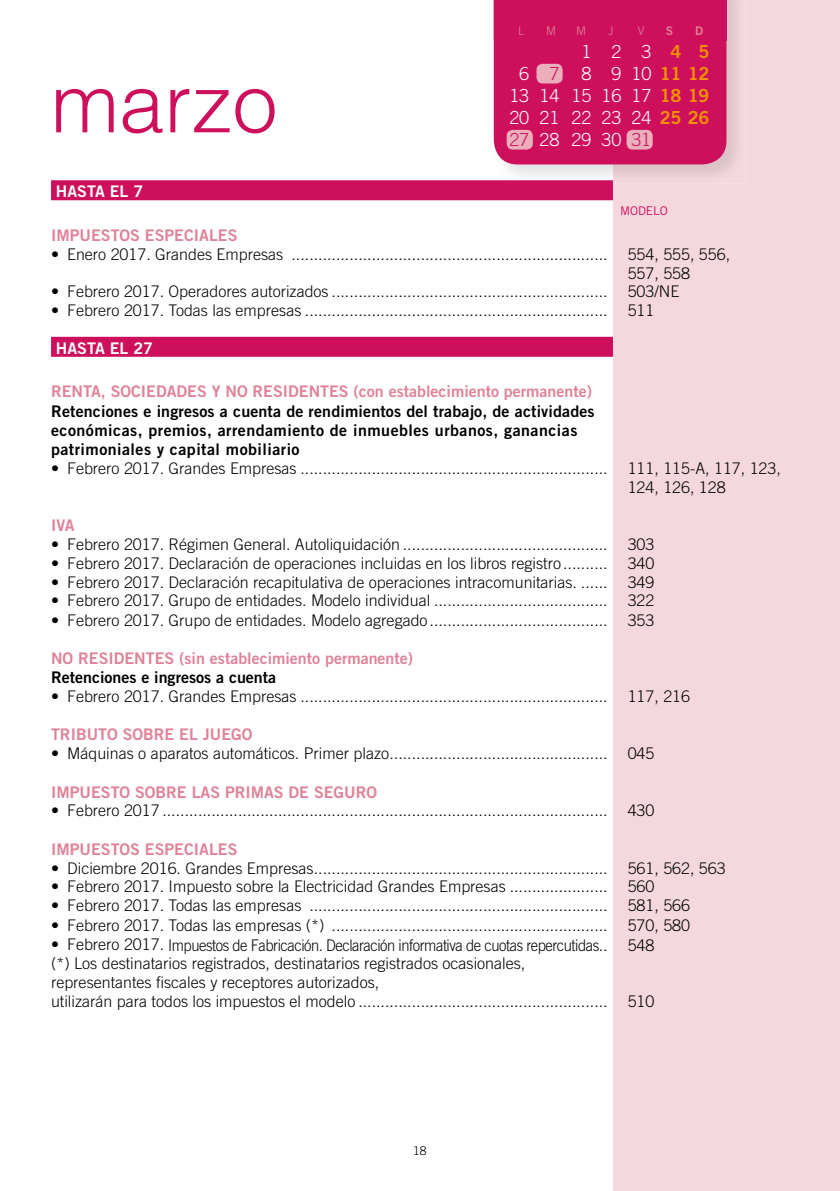
<style>
.page{position:relative;width:840px;height:1191px;background:#fff}
.page>*{position:absolute;margin:0;border:0;box-sizing:border-box;transform-origin:0 0}
.t1{font:300 81.6px "Helvetica";color:#ce0f5c}
.t2{font:300 18px "Trade Gothic";letter-spacing:-.01em;color:#fff}
.t3{font:300 16px/18.8px "Trade Gothic";color:#000}
.t4{font:16px "Trade Gothic Bold Two";color:#e08298}
.t5{font:16px/19.2px "Trade Gothic Bold Two";letter-spacing:.03em;color:#000}
.t6{font:300 16px "Trade Gothic";letter-spacing:-.03em;color:#000}
.t7{font:16px "Trade Gothic Bold Two";color:#000}
.t8{font:16px "Trade Gothic Bold Two";color:#fff}
.t9{font:12px "Trade Gothic";letter-spacing:-.01em;color:#ce0f5c}
.t10{font:300 12px "Trade Gothic";color:#e08298}
.t11{font:300 12px "Trade Gothic";color:#000}
.t12{font:12px "Trade Gothic Bold Two";color:#e08298}
.s1{font-family:"Trade Gothic Bold Two";font-weight:400;color:#f39200}
.s2{color:#ce0f5c}
</style>
<div class="page">
<div style="left:612px;top:0;width:227px;height:1191px;background:#f5d8de"></div>
<img style="left:505px;top:0;width:240px;height:184px">
<div style="left:493px;top:40px;width:233px;height:124px;background:#ce0f5c"></div>
<div style="left:493px;top:0;width:233px;height:40px;background:#ce0f5c"></div>
<div style="left:506px;top:130px;width:26px;height:19px;background:#eaafbb;border-radius:6px"></div>
<div style="left:626px;top:130px;width:26px;height:19px;background:#eaafbb;border-radius:6px"></div>
<div style="left:536px;top:64px;width:26px;height:19px;background:#eaafbb;border-radius:6px"></div>
<div style="left:51px;top:180px;width:561px;height:20px;background:#ce0f5c"></div>
<div style="left:51px;top:337px;width:561px;height:20px;background:#ce0f5c"></div>
<h1 class="t1" style="left:51px;top:52px;width:228px">marzo</h1>
<p class="t10" style="left:518px;top:23px;width:7px">L</p>
<p class="t10" style="left:546px;top:23px;width:11px">M</p>
<p class="t10" style="left:576px;top:23px;width:11px">M</p>
<p class="t10" style="left:608px;top:23px;width:7px">J</p>
<p class="t10" style="left:637px;top:23px;width:8px">V</p>
<p class="t12" style="left:665px;top:23px;width:9px">S</p>
<p class="t12" style="left:695px;top:23px;width:10px">D</p>
<p class="t2" style="left:581px;top:41px;width:130px">1 2 3 <span class="s1">4 5</span></p>
<p class="t2" style="left:519px;top:63px;width:192px">6 <span class="s2">7</span> 8 9 10 <span class="s1">11 12</span></p>
<p class="t2" style="left:509px;top:85px;width:201px">13 14 15 16 17 <span class="s1">18 19</span></p>
<p class="t2" style="left:509px;top:107px;width:201px">20 21 22 23 24 <span class="s1">25 26</span></p>
<p class="t2" style="left:509px;top:129px;width:143px"><span class="s2">27</span> 28 29 30 <span class="s2">31</span></p>
<p class="t8" style="left:56px;top:182px;width:89px">HASTA EL 7</p>
<p class="t4" style="left:51px;top:225px;width:188px">IMPUESTOS ESPECIALES</p>
<p class="t3" style="left:51px;top:244px;width:557px">• Enero 2017. Grandes Empresas .......................................................................</p>
<p class="t3" style="left:627px;top:244px;width:104px">554, 555, 556,<br>557, 558</p>
<p class="t3" style="left:51px;top:282px;width:557px">• Febrero 2017. Operadores autorizados ..............................................................</p>
<p class="t3" style="left:627px;top:282px;width:53px">503/NE</p>
<p class="t3" style="left:51px;top:301px;width:558px">• Febrero 2017. Todas las empresas ....................................................................</p>
<p class="t3" style="left:627px;top:301px;width:28px">511</p>
<p class="t8" style="left:56px;top:338px;width:98px">HASTA EL 27</p>
<p class="t4" style="left:51px;top:382px;width:542px">RENTA, SOCIEDADES Y NO RESIDENTES (con establecimiento permanente)</p>
<p class="t5" style="left:51px;top:401px;width:545px">Retenciones e ingresos a cuenta de rendimientos del trabajo, de actividades económicas, premios, arrendamiento de inmuebles urbanos, ganancias patrimoniales y capital mobiliario</p>
<p class="t3" style="left:51px;top:458px;width:557px">• Febrero 2017. Grandes Empresas .....................................................................</p>
<p class="t3" style="left:627px;top:458px;width:154px">111, 115-A, 117, 123,<br>124, 126, 128</p>
<p class="t4" style="left:51px;top:515px;width:25px">IVA</p>
<p class="t3" style="left:51px;top:534px;width:557px">• Febrero 2017. Régimen General. Autoliquidación ..............................................</p>
<p class="t3" style="left:627px;top:534px;width:28px">303</p>
<p class="t3" style="left:51px;top:553px;width:557px">• Febrero 2017. Declaración de operaciones incluidas en los libros registro ..........</p>
<p class="t3" style="left:627px;top:553px;width:28px">340</p>
<p class="t3" style="left:51px;top:572px;width:557px">• Febrero 2017. Declaración recapitulativa de operaciones intracomunitarias. ......</p>
<p class="t3" style="left:627px;top:572px;width:28px">349</p>
<p class="t3" style="left:51px;top:591px;width:557px">• Febrero 2017. Grupo de entidades. Modelo individual .......................................</p>
<p class="t3" style="left:627px;top:591px;width:28px">322</p>
<p class="t3" style="left:51px;top:610px;width:557px">• Febrero 2017. Grupo de entidades. Modelo agregado ........................................</p>
<p class="t3" style="left:627px;top:610px;width:28px">353</p>
<p class="t4" style="left:51px;top:648px;width:363px">NO RESIDENTES (sin establecimiento permanente)</p>
<p class="t7" style="left:51px;top:667px;width:226px">Retenciones e ingresos a cuenta</p>
<p class="t3" style="left:51px;top:686px;width:557px">• Febrero 2017. Grandes Empresas .....................................................................</p>
<p class="t3" style="left:627px;top:686px;width:64px">117, 216</p>
<p class="t4" style="left:51px;top:725px;width:203px">TRIBUTO SOBRE EL JUEGO</p>
<p class="t3" style="left:51px;top:744px;width:557px">• Máquinas o aparatos automáticos. Primer plazo .................................................</p>
<p class="t3" style="left:627px;top:744px;width:28px">045</p>
<p class="t4" style="left:51px;top:782px;width:327px">IMPUESTO SOBRE LAS PRIMAS DE SEGURO</p>
<p class="t3" style="left:51px;top:801px;width:557px">• Febrero 2017 ....................................................................................................</p>
<p class="t3" style="left:627px;top:801px;width:28px">430</p>
<p class="t4" style="left:51px;top:839px;width:188px">IMPUESTOS ESPECIALES</p>
<p class="t3" style="left:51px;top:858px;width:557px">• Diciembre 2016. Grandes Empresas ..................................................................</p>
<p class="t3" style="left:627px;top:858px;width:99px">561, 562, 563</p>
<p class="t3" style="left:51px;top:877px;width:557px">• Febrero 2017. Impuesto sobre la Electricidad Grandes Empresas ......................</p>
<p class="t3" style="left:627px;top:877px;width:28px">560</p>
<p class="t3" style="left:51px;top:896px;width:558px">• Febrero 2017. Todas las empresas ...................................................................</p>
<p class="t3" style="left:627px;top:896px;width:64px">581, 566</p>
<p class="t3" style="left:51px;top:916px;width:558px">• Febrero 2017. Todas las empresas (*) ..............................................................</p>
<p class="t3" style="left:627px;top:916px;width:64px">570, 580</p>
<p class="t6" style="left:51px;top:935px;width:557px">• Febrero 2017. Impuestos de Fabricación. Declaración informativa de cuotas repercutidas..</p>
<p class="t3" style="left:627px;top:935px;width:28px">548</p>
<p class="t3" style="left:51px;top:954px;width:557px">(*) Los destinatarios registrados, destinatarios registrados ocasionales, representantes fiscales y receptores autorizados,<br>utilizarán para todos los impuestos el modelo ........................................................</p>
<p class="t9" style="left:620px;top:203px;width:49px">MODELO</p>
<p class="t3" style="left:627px;top:991px;width:28px">510</p>
<p class="t11" style="left:413px;top:1143px;width:15px">18</p>
</div>
